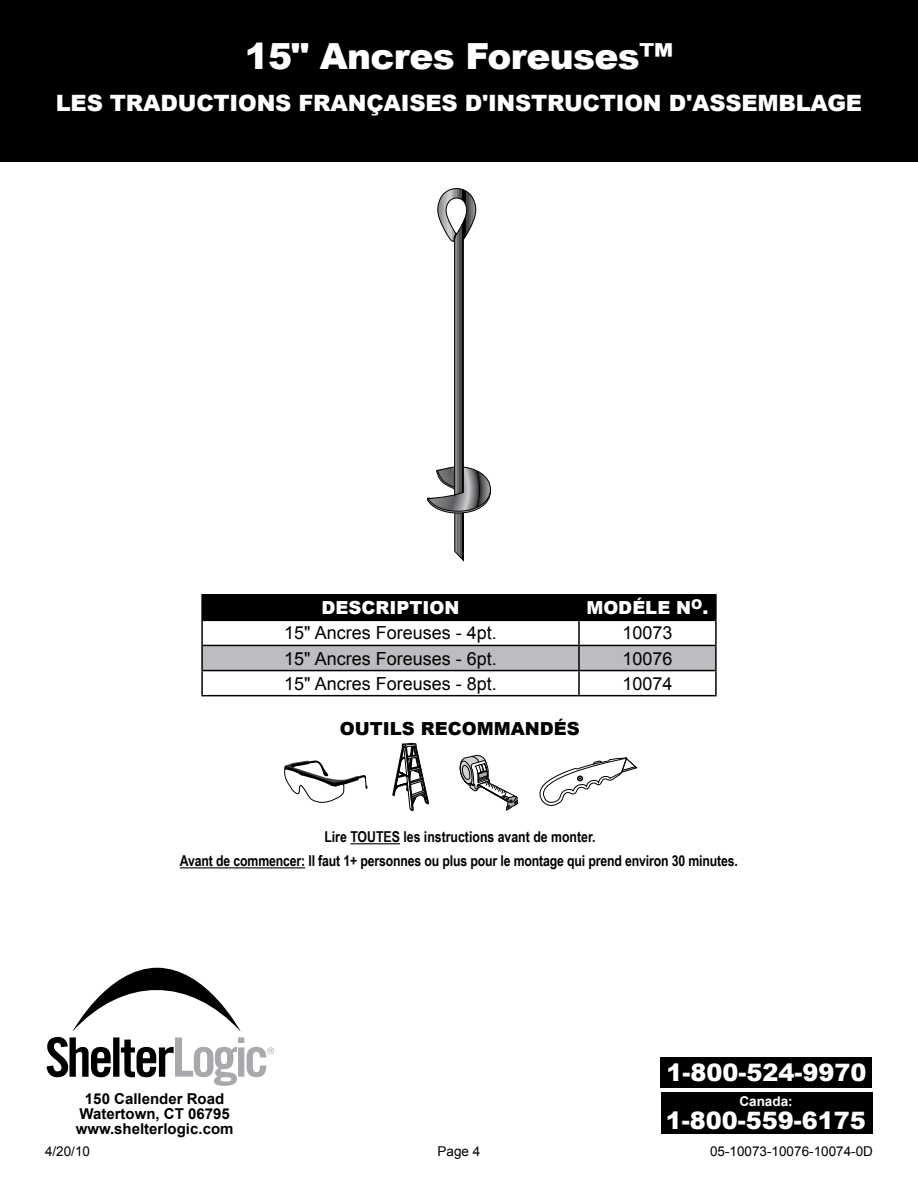
<style>
.page{position:relative;width:918px;height:1188px;background:#fff}
.page>*{position:absolute;margin:0;border:0;box-sizing:border-box;transform-origin:0 0}
.t1{font:900 36px "Arial";letter-spacing:-.02em;color:#fff}
.t2{font:900 24px/48.2px "Arial";color:#fff}
.t3{font:900 22.5px "Arial";letter-spacing:-.01em;color:#fff}
.t4{font:18px "Arial";color:#000}
.t5{font:900 18px "Arial";color:#fff}
.t6{font:900 18px "Arial";color:#000}
.t7{font:700 15px "Arial Narrow";letter-spacing:-.01em;color:#000}
.t8{font:700 15px/15px "Arial";color:#000;text-align:center}
.t9{font:13.5px "Arial";color:#000}
.t10{font:700 13.5px "Arial";color:#fff}
</style>
<div class="page">
<svg style="left:47px;top:968px;width:227px;height:118px"></svg>
<div style="left:661px;top:1093px;width:211px;height:41px;background:#000"></div>
<div style="left:661px;top:1057px;width:211px;height:31px;background:#000"></div>
<svg style="left:284px;top:760px;width:84px;height:43px"></svg>
<svg style="left:393px;top:743px;width:36px;height:68px"></svg>
<svg style="left:460px;top:755px;width:58px;height:55px"></svg>
<svg style="left:539px;top:758px;width:98px;height:48px"></svg>
<hr style="left:180px;top:867px;width:125px;height:1px;background:#000">
<hr style="left:350px;top:843px;width:50px;height:1px;background:#000">
<div style="left:0;top:0;width:918px;height:162px;background:#000"></div>
<div style="left:203px;top:596px;width:512px;height:24px;background:#000"></div>
<svg style="left:203px;top:646px;width:512px;height:24px;background:#b8b9bc"></svg>
<hr style="left:579px;top:594px;width:138px;height:2px;background:#000">
<hr style="left:715px;top:596px;width:2px;height:24px;background:#000">
<hr style="left:579px;top:620px;width:138px;height:1px;background:#000">
<hr style="left:715px;top:621px;width:2px;height:24px;background:#000">
<hr style="left:579px;top:645px;width:138px;height:1px;background:#000">
<hr style="left:715px;top:646px;width:2px;height:24px;background:#000">
<hr style="left:579px;top:670px;width:138px;height:1px;background:#000">
<hr style="left:715px;top:671px;width:2px;height:24px;background:#000">
<hr style="left:579px;top:695px;width:138px;height:1px;background:#000">
<hr style="left:201px;top:594px;width:378px;height:2px;background:#000">
<hr style="left:201px;top:596px;width:2px;height:24px;background:#000">
<hr style="left:578px;top:596px;width:2px;height:24px;background:#000">
<hr style="left:201px;top:620px;width:378px;height:1px;background:#000">
<hr style="left:201px;top:621px;width:2px;height:24px;background:#000">
<hr style="left:578px;top:621px;width:2px;height:24px;background:#000">
<hr style="left:201px;top:645px;width:378px;height:1px;background:#000">
<hr style="left:201px;top:646px;width:2px;height:24px;background:#000">
<hr style="left:578px;top:646px;width:2px;height:24px;background:#000">
<hr style="left:201px;top:670px;width:378px;height:1px;background:#000">
<hr style="left:201px;top:671px;width:2px;height:24px;background:#000">
<hr style="left:578px;top:671px;width:2px;height:24px;background:#000">
<hr style="left:201px;top:695px;width:378px;height:1px;background:#000">
<svg style="left:427px;top:188px;width:64px;height:374px"></svg>
<h1 class="t1" style="left:245px;top:36px;width:430px">15" ANCRES FOREUSES™</h1>
<h3 class="t3" style="left:56px;top:91px;width:106px">LES TRADU</h3>
<h3 class="t3" style="left:196px;top:91px;width:667px">CTIONS FRANÇAISES D'I NSTRUCTION D'ASSEMBLAGE</h3>
<p class="t5" style="left:322px;top:597px;width:139px">DESCRI PTION</p>
<p class="t5" style="left:586px;top:597px;width:124px">MODÉLE N<sup>O</sup>.</p>
<p class="t4" style="left:284px;top:621px;width:214px">15" Ancres Foreuses - 4pt.</p>
<p class="t4" style="left:622px;top:621px;width:52px">10073</p>
<p class="t4" style="left:284px;top:646px;width:214px">15" Ancres Foreuses - 6pt.</p>
<p class="t4" style="left:622px;top:646px;width:52px">10076</p>
<p class="t4" style="left:284px;top:672px;width:214px">15" Ancres Foreuses - 8pt.</p>
<p class="t4" style="left:622px;top:672px;width:52px">10074</p>
<p class="t6" style="left:340px;top:719px;width:154px">OUTI LS RECOMMA</p>
<p class="t6" style="left:525px;top:719px;width:56px">NDÉS</p>
<p class="t7" style="left:324px;top:826px;width:273px">Lire TOUTES les instructions avant de monter.</p>
<p class="t7" style="left:180px;top:850px;width:560px">Avant de commencer: Il faut 1+ personnes ou plus pour le montage qui prend environ 30 minutes.</p>
<p class="t8" style="left:76px;top:1092px;width:159px">150 Callender Road<br>Watertown, CT 06795 www.shelterlogic.com</p>
<p class="t9" style="left:45px;top:1142px;width:47px">4/20/10</p>
<h2 class="t2" style="left:666px;top:1049px;width:202px">1-800-524-9970<br>1-800-559-6175</h2>
<p class="t10" style="left:739px;top:1093px;width:55px">Canada:</p>
<p class="t9" style="left:438px;top:1142px;width:44px">Page 4</p>
<p class="t9" style="left:710px;top:1142px;width:164px">05-10073-10076-10074-0D</p>
</div>
